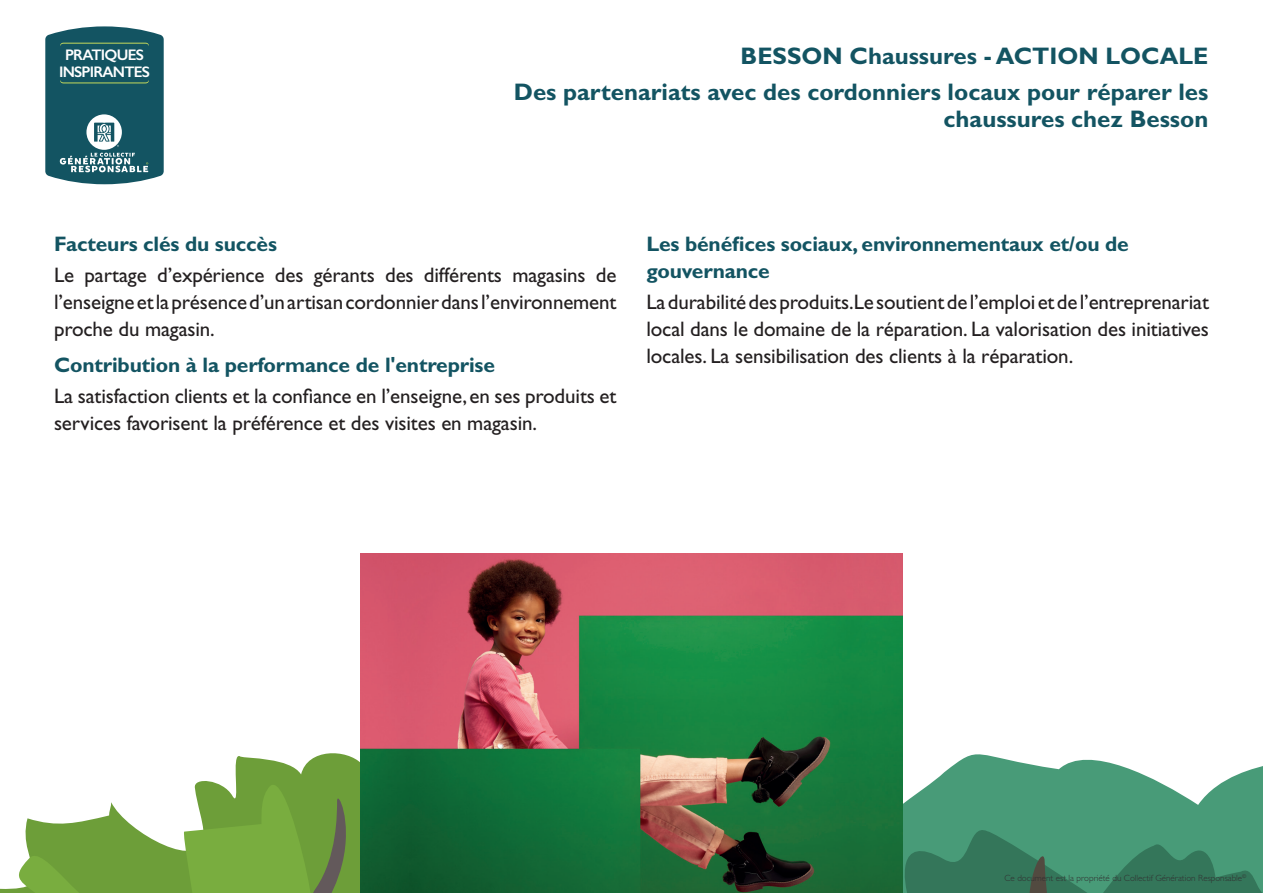
<style>
.page{position:relative;width:1263px;height:893px;background:#fff}
.page>*{position:absolute;margin:0;border:0;box-sizing:border-box;transform-origin:0 0}
.t1{font:700 24px/35.5px "Gill Sans";color:#135462;text-align:right}
.t2{font:21px/27px "Gill Sans";letter-spacing:-.005em;color:#231f20;text-align:justify}
.t3{font:700 21px/27px "Gill Sans";letter-spacing:-.005em;color:#135462}
.t4{font:600 15.3px/16.6px "Gill Sans";letter-spacing:-.05em;color:#fff;text-align:center}
.t5{font:300 9px "Gill Sans";color:#312f30}
</style>
<div class="page">
<svg style="left:45px;top:26px;width:119px;height:159px;background:#316974"></svg>
<svg style="left:902px;top:726px;width:361px;height:82px"></svg>
<div style="left:902px;top:808px;width:361px;height:19px;background:#489b78"></div>
<svg style="left:902px;top:827px;width:361px;height:66px;background:#3e8869"></svg>
<svg style="left:0;top:753px;width:360px;height:140px"></svg>
<svg style="left:6px;top:771px;width:354px;height:122px"></svg>
<svg style="left:75px;top:789px;width:285px;height:104px"></svg>
<img style="left:360px;top:554px;width:542px;height:339px">
<p class="t4" style="left:59px;top:46px;width:92px">PRATIQUES<br>INSPIRANTES</p>
<p class="t1" style="left:514px;top:38px;width:696px">BESSON Chaussures - ACTION LOCALE<br>Des partenariats avec des cordonniers locaux pour réparer les</p>
<p class="t1" style="left:943px;top:101px;width:266px">chaussures chez Besson</p>
<p class="t3" style="left:54px;top:231px;width:224px">Facteurs clés du succès</p>
<p class="t2" style="left:54px;top:262px;width:564px">Le partage d’expérience des gérants des différents magasins de l’enseigne et la présence d’un artisan cordonnier dans l’environnement proche du magasin.</p>
<p class="t3" style="left:54px;top:351px;width:442px">Contribution à la performance de l'entreprise</p>
<p class="t2" style="left:54px;top:383px;width:564px">La satisfaction clients et la confiance en l’enseigne, en ses produits et services favorisent la préférence et des visites en magasin.</p>
<p class="t3" style="left:646px;top:231px;width:484px">Les bénéfices sociaux, environnementaux et/ou de gouvernance</p>
<p class="t2" style="left:646px;top:289px;width:564px">La durabilité des produits.Le soutient de l’emploi et de l’entreprenariat local dans le domaine de la réparation. La valorisation des initiatives locales. La sensibilisation des clients à la réparation.</p>
<p class="t5" style="left:1004px;top:872px;width:243px">Ce document est la propriété du Collectif Génération Responsable<sup>©</sup></p>
</div>
